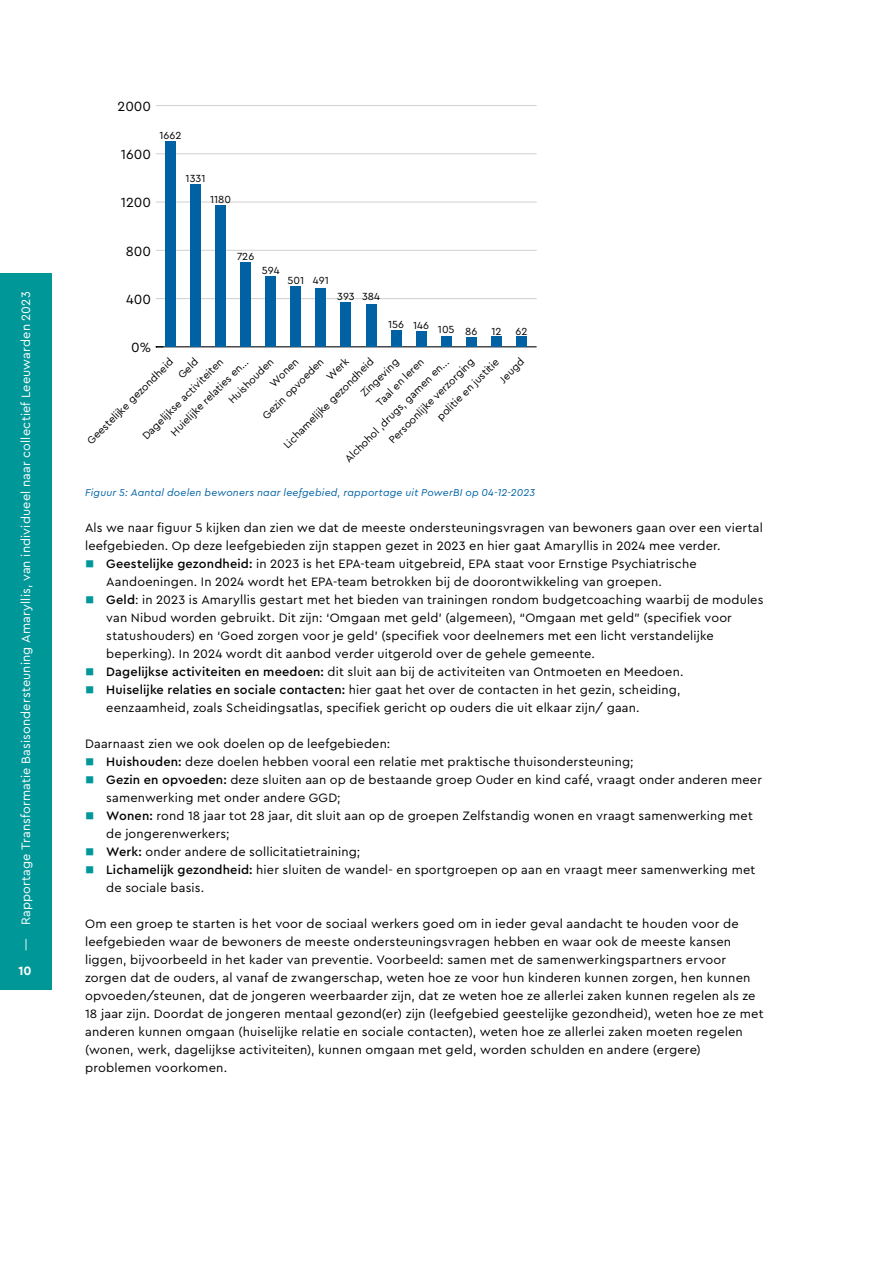
<style>
.page{position:relative;width:893px;height:1263px;background:#fff}
.page>*{position:absolute;margin:0;border:0;box-sizing:border-box;transform-origin:0 0}
.t1{font:13.95px "Cera PRO";color:#000}
.t2{font:12.75px/18px "Cera PRO";letter-spacing:.01em;color:#000}
.t3{font:12.75px "Cera PRO";letter-spacing:.01em;color:#fff}
.t4{font:700 12.75px "Cera PRO";color:#fff}
.t5{font:10.8px "Cera PRO";color:#000}
.t6{font:italic 10.5px "Cera PRO";letter-spacing:.02em;color:#0062a5}
.s1{color:#009799}
.s2{font-weight:500}
</style>
<div class="page">
<hr style="left:156px;top:346px;width:381px;height:1px;background:#000">
<svg style="left:155px;top:346px;width:8px;height:2px"></svg>
<hr style="left:156px;top:298px;width:381px;height:1px;background:#d3d3d2">
<hr style="left:156px;top:250px;width:381px;height:1px;background:#d3d3d2">
<hr style="left:156px;top:201px;width:381px;height:2px;background:#d3d3d2">
<hr style="left:156px;top:153px;width:381px;height:1px;background:#d3d3d2">
<hr style="left:156px;top:105px;width:381px;height:1px;background:#d3d3d2">
<div style="left:165px;top:142px;width:11px;height:205px;background:#0062a5"></div>
<div style="left:190px;top:184px;width:11px;height:163px;background:#0062a5"></div>
<div style="left:215px;top:205px;width:11px;height:142px;background:#0062a5"></div>
<div style="left:240px;top:263px;width:11px;height:84px;background:#0062a5"></div>
<div style="left:265px;top:276px;width:11px;height:71px;background:#0062a5"></div>
<div style="left:290px;top:286px;width:11px;height:61px;background:#0062a5"></div>
<div style="left:315px;top:288px;width:11px;height:59px;background:#0062a5"></div>
<div style="left:340px;top:302px;width:11px;height:45px;background:#0062a5"></div>
<div style="left:366px;top:305px;width:10px;height:42px;background:#0062a5"></div>
<div style="left:391px;top:331px;width:11px;height:16px;background:#0062a5"></div>
<div style="left:416px;top:332px;width:11px;height:15px;background:#0062a5"></div>
<div style="left:441px;top:336px;width:11px;height:11px;background:#0062a5"></div>
<div style="left:466px;top:338px;width:11px;height:9px;background:#0062a5"></div>
<div style="left:491px;top:336px;width:11px;height:11px;background:#0062a5"></div>
<div style="left:516px;top:336px;width:11px;height:11px;background:#0062a5"></div>
<div style="left:0;top:273px;width:51px;height:716px;background:#009799"></div>
<p class="t3" style="left:18px;top:951px;width:661px;rotate:-90deg">— Rapportage Transformatie Basisondersteuning Amaryllis, van individueel naar collectief Leeuwarden 2023</p>
<p class="t4" style="left:18px;top:962px;width:15px">10</p>
<p class="t1" style="left:118px;top:97px;width:35px">2000</p>
<p class="t1" style="left:121px;top:145px;width:32px">1600</p>
<p class="t1" style="left:121px;top:193px;width:32px">1200</p>
<p class="t5" style="left:159px;top:128px;width:24px">1662</p>
<p class="t5" style="left:186px;top:171px;width:21px">1331</p>
<p class="t5" style="left:210px;top:192px;width:23px">1180</p>
<p class="t1" style="left:126px;top:242px;width:27px">800</p>
<p class="t1" style="left:126px;top:290px;width:26px">400</p>
<p class="t1" style="left:131px;top:338px;width:21px">0%</p>
<p class="t5" style="left:237px;top:249px;width:19px">726</p>
<p class="t5" style="left:262px;top:263px;width:19px">594</p>
<p class="t5" style="left:287px;top:273px;width:43px">501 491</p>
<p class="t5" style="left:337px;top:289px;width:44px">393 384</p>
<p class="t5" style="left:388px;top:318px;width:91px">156 146 105 86</p>
<p class="t5" style="left:491px;top:324px;width:12px">12</p>
<p class="t5" style="left:515px;top:324px;width:13px">62</p>
<p class="t5" style="left:259px;top:412px;width:83px;rotate:-45deg">Gezin opvoeden</p>
<p class="t5" style="left:323px;top:373px;width:28px;rotate:-45deg">Werk</p>
<p class="t5" style="left:280px;top:442px;width:124px;rotate:-45deg">Lichamelijke gezondheid</p>
<p class="t5" style="left:434px;top:414px;width:85px;rotate:-45deg">politie en justitie</p>
<p class="t5" style="left:496px;top:376px;width:31px;rotate:-45deg">Jeugd</p>
<p class="t5" style="left:84px;top:437px;width:118px;rotate:-45deg">Geestelijke gezondheid</p>
<p class="t5" style="left:175px;top:372px;width:25px;rotate:-45deg">Geld</p>
<p class="t5" style="left:373px;top:399px;width:64px;rotate:-45deg">Taal en leren</p>
<p class="t5" style="left:385px;top:437px;width:117px;rotate:-45deg">Persoonlijke verzorging</p>
<p class="t5" style="left:139px;top:432px;width:111px;rotate:-45deg">Dagelijkse activiteiten</p>
<p class="t5" style="left:267px;top:380px;width:37px;rotate:-45deg">Wonen</p>
<p class="t5" style="left:225px;top:396px;width:60px;rotate:-45deg">Huishouden</p>
<p class="t5" style="left:357px;top:390px;width:51px;rotate:-45deg">Zingeving</p>
<p class="t5" style="left:167px;top:429px;width:106px;rotate:-45deg">Huielijke relaties en...</p>
<p class="t5" style="left:342px;top:455px;width:144px;rotate:-45deg">Alchohol ,drugs, gamen en...</p>
<p class="t6" style="left:85px;top:485px;width:451px">Figuur 5: Aantal doelen bewoners naar leefgebied, rapportage uit PowerBI op 04-12-2023</p>
<p class="t2" style="left:85px;top:518px;width:679px">Als we naar figuur 5 kijken dan zien we dat de meeste ondersteuningsvragen van bewoners gaan over een viertal leefgebieden. Op deze leefgebieden zijn stappen gezet in 2023 en hier gaat Amaryllis in 2024 mee verder.</p>
<p class="t2" style="left:106px;top:554px;width:592px;text-indent:-21px"><span class="s1">■</span> <span class="s2">Geestelijke gezondheid:</span> in 2023 is het EPA-team uitgebreid, EPA staat voor Ernstige Psychiatrische<br>Aandoeningen. In 2024 wordt het EPA-team betrokken bij de doorontwikkeling van groepen.</p>
<p class="t2" style="left:106px;top:590px;width:659px;text-indent:-21px"><span class="s1">■</span> <span class="s2">Geld</span>: in 2023 is Amaryllis gestart met het bieden van trainingen rondom budgetcoaching waarbij de modules van Nibud worden gebruikt. Dit zijn: ‘Omgaan met geld’ (algemeen), “Omgaan met geld” (specifiek voor statushouders) en ‘Goed zorgen voor je geld’ (specifiek voor deelnemers met een licht verstandelijke beperking). In 2024 wordt dit aanbod verder uitgerold over de gehele gemeente.</p>
<p class="t2" style="left:85px;top:662px;width:600px"><span class="s1">■</span> <span class="s2">Dagelijkse activiteiten en meedoen:</span> dit sluit aan bij de activiteiten van Ontmoeten en Meedoen.</p>
<p class="t2" style="left:106px;top:680px;width:576px;text-indent:-21px"><span class="s1">■</span> <span class="s2">Huiselijke relaties en sociale contacten:</span> hier gaat het over de contacten in het gezin, scheiding, eenzaamheid, zoals Scheidingsatlas, specifiek gericht op ouders die uit elkaar zijn/ gaan.</p>
<p class="t2" style="left:85px;top:734px;width:307px">Daarnaast zien we ook doelen op de leefgebieden:</p>
<p class="t2" style="left:85px;top:752px;width:550px"><span class="s1">■</span> <span class="s2">Huishouden:</span> deze doelen hebben vooral een relatie met praktische thuisondersteuning;</p>
<p class="t2" style="left:106px;top:770px;width:657px;text-indent:-21px"><span class="s1">■</span> <span class="s2">Gezin en opvoeden:</span> deze sluiten aan op de bestaande groep Ouder en kind café, vraagt onder anderen meer samenwerking met onder andere GGD;</p>
<p class="t2" style="left:106px;top:806px;width:648px;text-indent:-21px"><span class="s1">■</span> <span class="s2">Wonen:</span> rond 18 jaar tot 28 jaar, dit sluit aan op de groepen Zelfstandig wonen en vraagt samenwerking met de jongerenwerkers;</p>
<p class="t2" style="left:85px;top:842px;width:277px"><span class="s1">■</span> <span class="s2">Werk:</span> onder andere de sollicitatietraining;</p>
<p class="t2" style="left:106px;top:860px;width:650px;text-indent:-21px"><span class="s1">■</span> <span class="s2">Lichamelijk gezondheid:</span> hier sluiten de wandel- en sportgroepen op aan en vraagt meer samenwerking met de sociale basis.</p>
<p class="t2" style="left:85px;top:914px;width:680px">Om een groep te starten is het voor de sociaal werkers goed om in ieder geval aandacht te houden voor de leefgebieden waar de bewoners de meeste ondersteuningsvragen hebben en waar ook de meeste kansen liggen, bijvoorbeeld in het kader van preventie. Voorbeeld: samen met de samenwerkingspartners ervoor zorgen dat de ouders, al vanaf de zwangerschap, weten hoe ze voor hun kinderen kunnen zorgen, hen kunnen opvoeden/steunen, dat de jongeren weerbaarder zijn, dat ze weten hoe ze allerlei zaken kunnen regelen als ze 18 jaar zijn. Doordat de jongeren mentaal gezond(er) zijn (leefgebied geestelijke gezondheid), weten hoe ze met anderen kunnen omgaan (huiselijke relatie en sociale contacten), weten hoe ze allerlei zaken moeten regelen (wonen, werk, dagelijkse activiteiten), kunnen omgaan met geld, worden schulden en andere (ergere) problemen voorkomen.</p>
</div>
